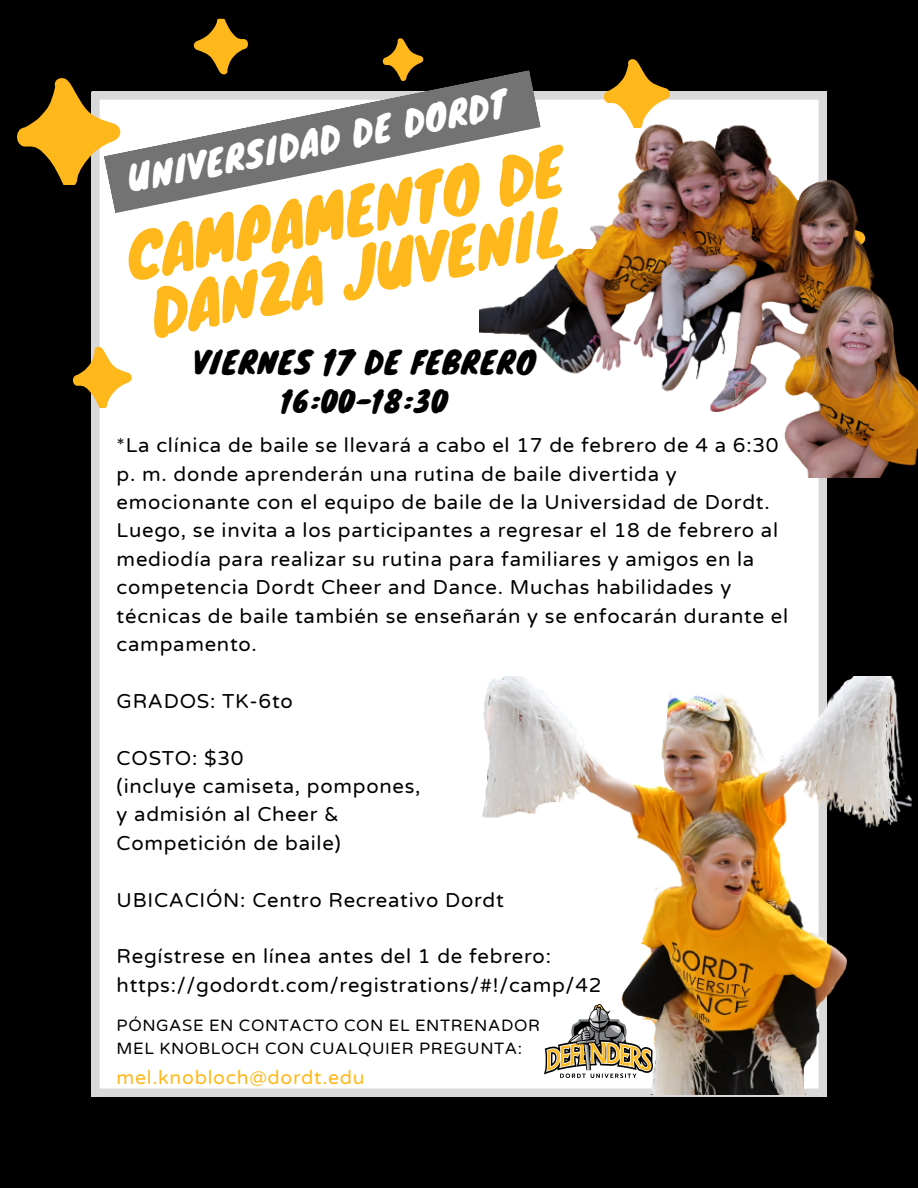
<style>
.page{position:relative;width:918px;height:1188px;background:#000}
.page>*{position:absolute;margin:0;border:0;box-sizing:border-box;transform-origin:0 0}
.t1{font:60px/59.8px "Knewave";color:#ffb81c}
.t2{font:34.2px "Knewave";color:#fff}
.t3{font:30.45px "Knewave";letter-spacing:.035em;color:#000}
.t4{font:27.45px "Knewave";letter-spacing:.035em;color:#000}
.t5{font:20.25px/28.3px "Varela Round";letter-spacing:.035em;color:#000}
.t6{font:19.5px "Varela Round";letter-spacing:.035em;color:#ffb81c}
.t7{font:16.5px/22.5px "Varela Round";letter-spacing:.035em;color:#000}
</style>
<div class="page">
<div style="left:92px;top:185px;width:734px;height:911px;background:#fff"></div>
<svg style="left:17px;top:78px;width:87px;height:107px"></svg>
<svg style="left:72px;top:344px;width:64px;height:63px"></svg>
<svg style="left:627px;top:59px;width:15px;height:11px"></svg>
<svg style="left:104px;top:80px;width:376px;height:133px"></svg>
<svg style="left:382px;top:38px;width:42px;height:42px"></svg>
<svg style="left:193px;top:18px;width:55px;height:57px"></svg>
<img style="left:368px;top:676px;width:544px;height:419px">
<img style="left:480px;top:70px;width:438px;height:407px">
<img style="left:544px;top:1005px;width:108px;height:73px">
<h2 class="t2" style="left:122px;top:151px;width:388px;rotate:-11deg">UNIVERSIDAD DE DORDT</h2>
<h1 class="t1" style="left:120px;top:228px;width:447px;rotate:-12deg">CAMPAMENTO DE<br>DANZA JUVENIL</h1>
<h3 class="t3" style="left:193px;top:337px;width:344px">VIERNES 17 DE FEBRERO</h3>
<h3 class="t4" style="left:281px;top:379px;width:167px">16:00-18:30</h3>
<p class="t5" style="left:117px;top:432px;width:673px">*La clínica de baile se llevará a cabo el 17 de febrero de 4 a 6:30 p. m. donde aprenderán una rutina de baile divertida y emocionante con el equipo de baile de la Universidad de Dordt.<br>Luego, se invita a los participantes a regresar el 18 de febrero al mediodía para realizar su rutina para familiares y amigos en la competencia Dordt Cheer and Dance. Muchas habilidades y técnicas de baile también se enseñarán y se enfocarán durante el campamento.</p>
<p class="t5" style="left:117px;top:687px;width:178px">GRADOS: TK-6to</p>
<p class="t5" style="left:117px;top:744px;width:305px">COSTO: $30<br>(incluye camiseta, pompones, y admisión al Cheer &amp;<br>Competición de baile)</p>
<p class="t5" style="left:117px;top:886px;width:389px">UBICACIÓN: Centro Recreativo Dordt</p>
<p class="t5" style="left:117px;top:943px;width:486px">Regístrese en línea antes del 1 de febrero: https://godordt.com/registrations/#!/camp/42</p>
<p class="t7" style="left:117px;top:1015px;width:425px">PÓNGASE EN CONTACTO CON EL ENTRENADOR<br>MEL KNOBLOCH CON CUALQUIER PREGUNTA:</p>
<p class="t6" style="left:117px;top:1066px;width:250px">mel.knobloch@dordt.edu</p>
</div>
